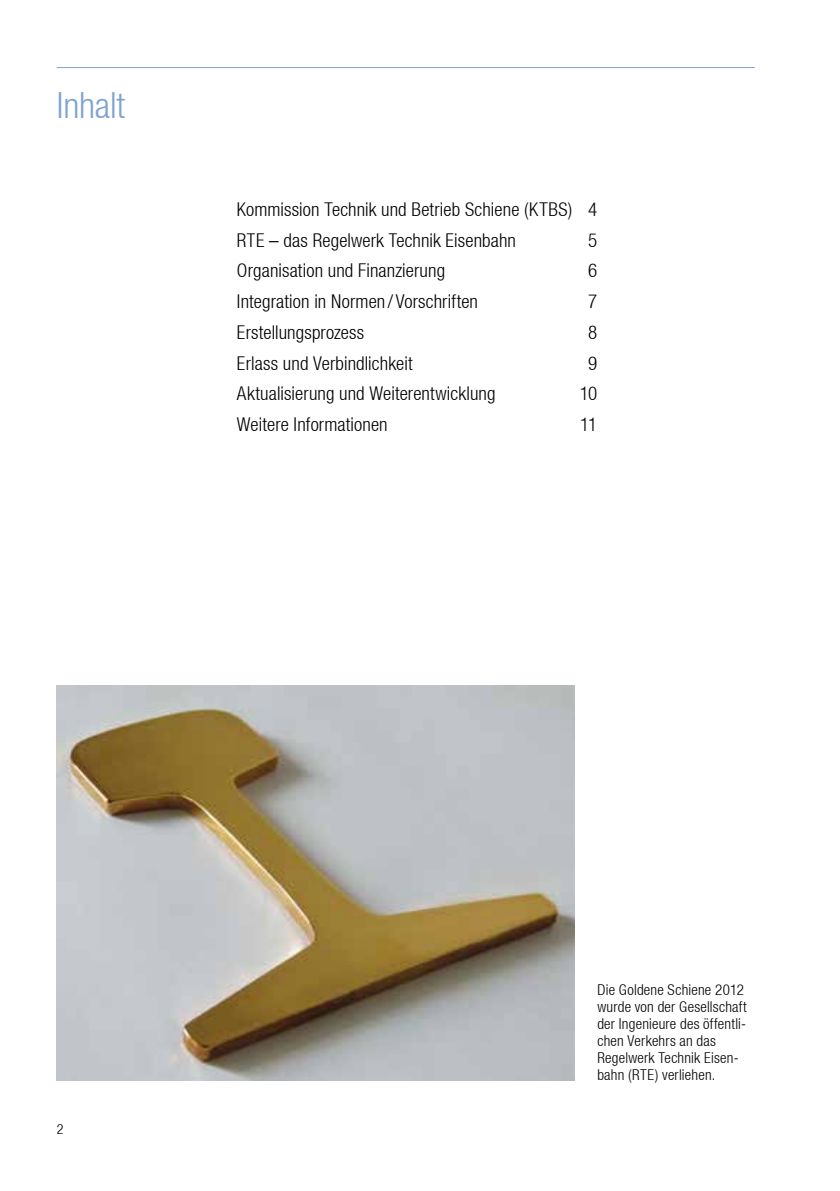
<style>
.page{position:relative;width:840px;height:1191px;background:#fff}
.page>*{position:absolute;margin:0;border:0;box-sizing:border-box;transform-origin:0 0}
.t1{font:300 condensed 36px "Helvetica Neue LT";letter-spacing:-.005em;color:#7ea2d1}
.t2{font:300 condensed 19px/30.6px "Helvetica Neue LT";letter-spacing:.005em;color:#000}
.t3{font:300 condensed 15px/17px "Helvetica Neue LT";letter-spacing:.015em;color:#000}
.t4{font:300 condensed 14px "Helvetica Neue LT";color:#000}
</style>
<div class="page">
<img style="left:57px;top:685px;width:517px;height:395px">
<hr style="left:57px;top:67px;width:697px;height:1px;background:#7ea2d1">
<h1 class="t1" style="left:57px;top:85px;width:70px">Inhalt</h1>
<p class="t2" style="left:237px;top:194px;width:361px">Kommission Technik und Betrieb Schiene (KTBS) 4<br>RTE – das Regelwerk Technik Eisenbahn</p>
<p class="t2" style="left:588px;top:225px;width:11px">5</p>
<p class="t2" style="left:237px;top:255px;width:209px">Organisation und Finanzierung</p>
<p class="t2" style="left:588px;top:255px;width:11px">6</p>
<p class="t2" style="left:237px;top:286px;width:242px">Integration in Normen / Vorschriften</p>
<p class="t2" style="left:588px;top:286px;width:11px">7</p>
<p class="t2" style="left:237px;top:317px;width:129px">Erstellungsprozess</p>
<p class="t2" style="left:588px;top:317px;width:11px">8</p>
<p class="t2" style="left:237px;top:347px;width:177px">Erlass und Verbindlichkeit</p>
<p class="t2" style="left:588px;top:347px;width:11px">9</p>
<p class="t2" style="left:237px;top:378px;width:260px">Aktualisierung und Weiterentwicklung</p>
<p class="t2" style="left:579px;top:378px;width:19px">10</p>
<p class="t2" style="left:237px;top:409px;width:152px">Weitere Informationen</p>
<p class="t2" style="left:580px;top:409px;width:19px">11</p>
<p class="t4" style="left:57px;top:1121px;width:8px">2</p>
<p class="t3" style="left:597px;top:981px;width:151px">Die Goldene Schiene 2012 wurde von der Gesellschaft der Ingenieure des öffentli&shy;chen Verkehrs an das<br>Regelwerk Technik Eisen&shy;bahn (RTE) verliehen.</p>
</div>
